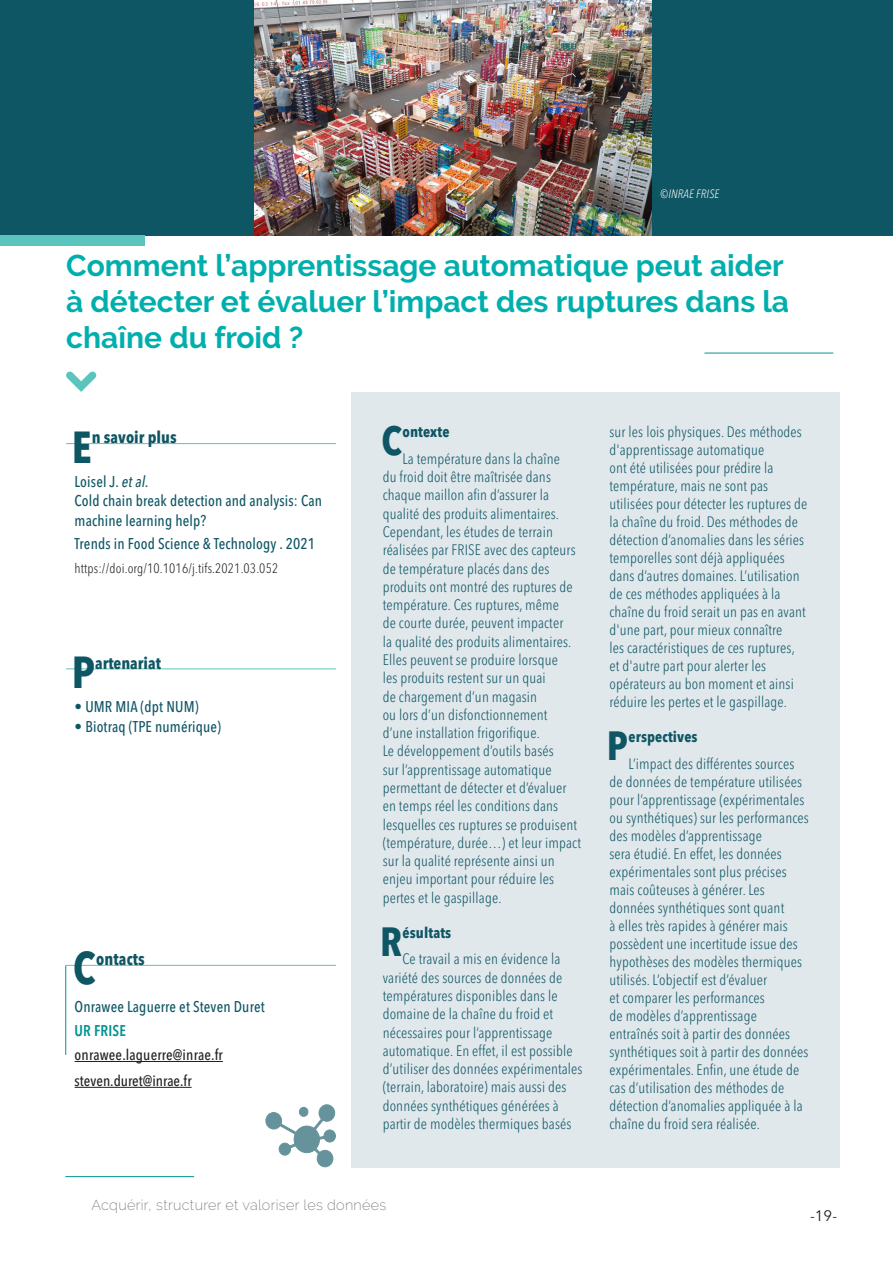
<style>
.page{position:relative;width:893px;height:1263px;background:#fff}
.page>*{position:absolute;margin:0;border:0;box-sizing:border-box;transform-origin:0 0}
.t1{font:700 condensed 45.3px "Avenir Next LT Pro";color:#0f5664}
.t2{font:700 condensed 44.4px "Avenir Next LT Pro";color:#0f5664}
.t3{font:700 condensed 40.35px "Avenir Next LT Pro";color:#0f5664}
.t4{font:700 30px/36px "Raleway";color:#00afad}
.t5{font:700 condensed 16.95px "Avenir Next LT Pro";letter-spacing:.01em;color:#0f5664}
.t6{font:700 condensed 16.5px "Avenir Next LT Pro";color:#0f5664}
.t7{font:500 condensed 15.45px/19.5px "Avenir Next LT Pro";letter-spacing:.01em;color:#0f5664}
.t8{font:600 condensed 15.45px "Avenir Next LT Pro";letter-spacing:.01em;color:#009391}
.t9{font:300 condensed 15px/18px "Avenir Next LT Pro";letter-spacing:.01em;color:#0f5664}
.t10{font:500 condensed 15px "Avenir Next LT Pro";letter-spacing:.005em;color:#231f20}
.t11{font:700 condensed 15px "Avenir Next LT Pro";letter-spacing:.01em;color:#0f5664}
.t12{font:15px "Avenir Next LT Pro";color:#231f20}
.t13{font:200 14.4px "Raleway";letter-spacing:.02em;color:#6c6d67}
.t14{font:300 condensed 13.5px "Avenir Next LT Pro";letter-spacing:.01em;color:#231f20}
.t15{font:italic 300 condensed 12px "Avenir Next LT Pro";letter-spacing:.01em;color:#fafafa}
.s1{font-style:italic;font-size:15.6px}
.s2{font-size:15.6px}
</style>
<div class="page">
<div style="left:351px;top:392px;width:489px;height:775px;background:#e0e8ec"></div>
<hr style="left:66px;top:443px;width:270px;height:1px;background:#5ac4bd">
<hr style="left:66px;top:668px;width:270px;height:1px;background:#5ac4bd">
<hr style="left:66px;top:965px;width:270px;height:1px;background:#5ac4bd">
<hr style="left:75px;top:1061px;width:148px;height:1px;background:#231f20">
<hr style="left:75px;top:1087px;width:117px;height:1px;background:#231f20">
<div style="left:0;top:0;width:893px;height:235px;background:#0f5664"></div>
<div style="left:0;top:235px;width:144px;height:11px;background:#5ac4bd"></div>
<hr style="left:704px;top:353px;width:129px;height:1px;background:#009391">
<hr style="left:65px;top:1176px;width:129px;height:1px;background:#009391">
<hr style="left:65px;top:965px;width:1px;height:90px;background:#009391">
<svg style="left:66px;top:371px;width:31px;height:21px"></svg>
<svg style="left:265px;top:1104px;width:71px;height:64px"></svg>
<div style="left:299px;top:1107px;width:9px;height:9px;background:#65929b;border-radius:50%"></div>
<div style="left:299px;top:1107px;width:9px;height:10px;border:1px solid #0f5664;border-radius:50%"></div>
<img style="left:254px;top:0;width:398px;height:235px">
<p class="t15" style="left:660px;top:187px;width:60px">©INRAE FRISE</p>
<p class="t4" style="left:66px;top:247px;width:724px">Comment l’apprentissage automatique peut aider à détecter et évaluer l’impact des ruptures dans la chaîne du froid ?</p>
<p class="t2" style="left:72px;top:420px;width:21px">E</p>
<p class="t6" style="left:92px;top:427px;width:86px">n savoir plus</p>
<p class="t7" style="left:75px;top:471px;width:76px">Loisel J. <span class="s1">et al.</span></p>
<p class="t7" style="left:75px;top:491px;width:249px">Cold chain break detection and analysis: Can machine learning help?</p>
<p class="t7" style="left:75px;top:534px;width:242px">Trends in Food Science &amp; Technology . 2021</p>
<p class="t14" style="left:75px;top:560px;width:205px">https://doi.org/10.1016/j.tifs.2021.03.052</p>
<p class="t2" style="left:72px;top:645px;width:25px">P</p>
<p class="t6" style="left:95px;top:653px;width:67px">artenariat</p>
<p class="t7" style="left:75px;top:697px;width:125px"><span class="s2">•</span> UMR MIA (dpt NUM)</p>
<p class="t7" style="left:75px;top:716px;width:148px"><span class="s2">•</span> Biotraq (TPE numérique)</p>
<p class="t1" style="left:73px;top:941px;width:24px">C</p>
<p class="t5" style="left:96px;top:948px;width:50px">ontacts</p>
<p class="t7" style="left:75px;top:997px;width:192px">Onrawee Laguerre et Steven Duret</p>
<p class="t8" style="left:75px;top:1021px;width:53px">UR FRISE</p>
<p class="t10" style="left:75px;top:1046px;width:150px">onrawee.laguerre@inrae.fr</p>
<p class="t10" style="left:75px;top:1071px;width:118px">steven.duret@inrae.fr</p>
<p class="t3" style="left:381px;top:416px;width:22px">C</p>
<p class="t11" style="left:402px;top:423px;width:48px">ontexte</p>
<p class="t9" style="left:383px;top:449px;width:200px;text-indent:20px">La température dans la chaîne<br>du froid doit être maîtrisée dans chaque maillon afin d’assurer la qualité des produits alimentaires.<br>Cependant, les études de terrain réalisées par FRISE avec des capteurs de température placés dans des produits ont montré des ruptures de température. Ces ruptures, même<br>de courte durée, peuvent impacter<br>la qualité des produits alimentaires.<br>Elles peuvent se produire lorsque<br>les produits restent sur un quai<br>de chargement d’un magasin<br>ou lors d’un disfonctionnement d’une installation frigorifique.<br>Le développement d’outils basés<br>sur l’apprentissage automatique permettant de détecter et d’évaluer en temps réel les conditions dans lesquelles ces ruptures se produisent (température, durée…) et leur impact sur la qualité représente ainsi un enjeu important pour réduire les pertes et le gaspillage.</p>
<p class="t3" style="left:380px;top:917px;width:23px">R</p>
<p class="t11" style="left:402px;top:923px;width:50px">ésultats</p>
<p class="t9" style="left:383px;top:950px;width:201px;text-indent:20px">Ce travail a mis en évidence la variété des sources de données de températures disponibles dans le domaine de la chaîne du froid et nécessaires pour l’apprentissage automatique. En effet, il est possible d’utiliser des données expérimentales (terrain, laboratoire) mais aussi des données synthétiques générées à partir de modèles thermiques basés</p>
<p class="t13" style="left:91px;top:1196px;width:296px">Acquérir, structurer et valoriser les données</p>
<p class="t9" style="left:609px;top:423px;width:199px">sur les lois physiques. Des méthodes d'apprentissage automatique<br>ont été utilisées pour prédire la température, mais ne sont pas utilisées pour détecter les ruptures de la chaîne du froid. Des méthodes de détection d’anomalies dans les séries temporelles sont déjà appliquées dans d’autres domaines. L’utilisation de ces méthodes appliquées à la chaîne du froid serait un pas en avant d'une part, pour mieux connaître<br>les caractéristiques de ces ruptures, et d'autre part pour alerter les opérateurs au bon moment et ainsi réduire les pertes et le gaspillage.</p>
<p class="t3" style="left:607px;top:721px;width:23px">P</p>
<p class="t11" style="left:628px;top:728px;width:71px">erspectives</p>
<p class="t9" style="left:609px;top:754px;width:201px;text-indent:19px">L’impact des différentes sources de données de température utilisées pour l’apprentissage (expérimentales ou synthétiques) sur les performances des modèles d’apprentissage<br>sera étudié. En effet, les données expérimentales sont plus précises mais coûteuses à générer. Les données synthétiques sont quant<br>à elles très rapides à générer mais possèdent une incertitude issue des hypothèses des modèles thermiques utilisés. L’objectif est d’évaluer<br>et comparer les performances<br>de modèles d’apprentissage entraînés soit à partir des données synthétiques soit à partir des données expérimentales. Enfin, une étude de cas d’utilisation des méthodes de détection d’anomalies appliquée à la chaîne du froid sera réalisée.</p>
<p class="t12" style="left:810px;top:1207px;width:28px">-19-</p>
</div>
